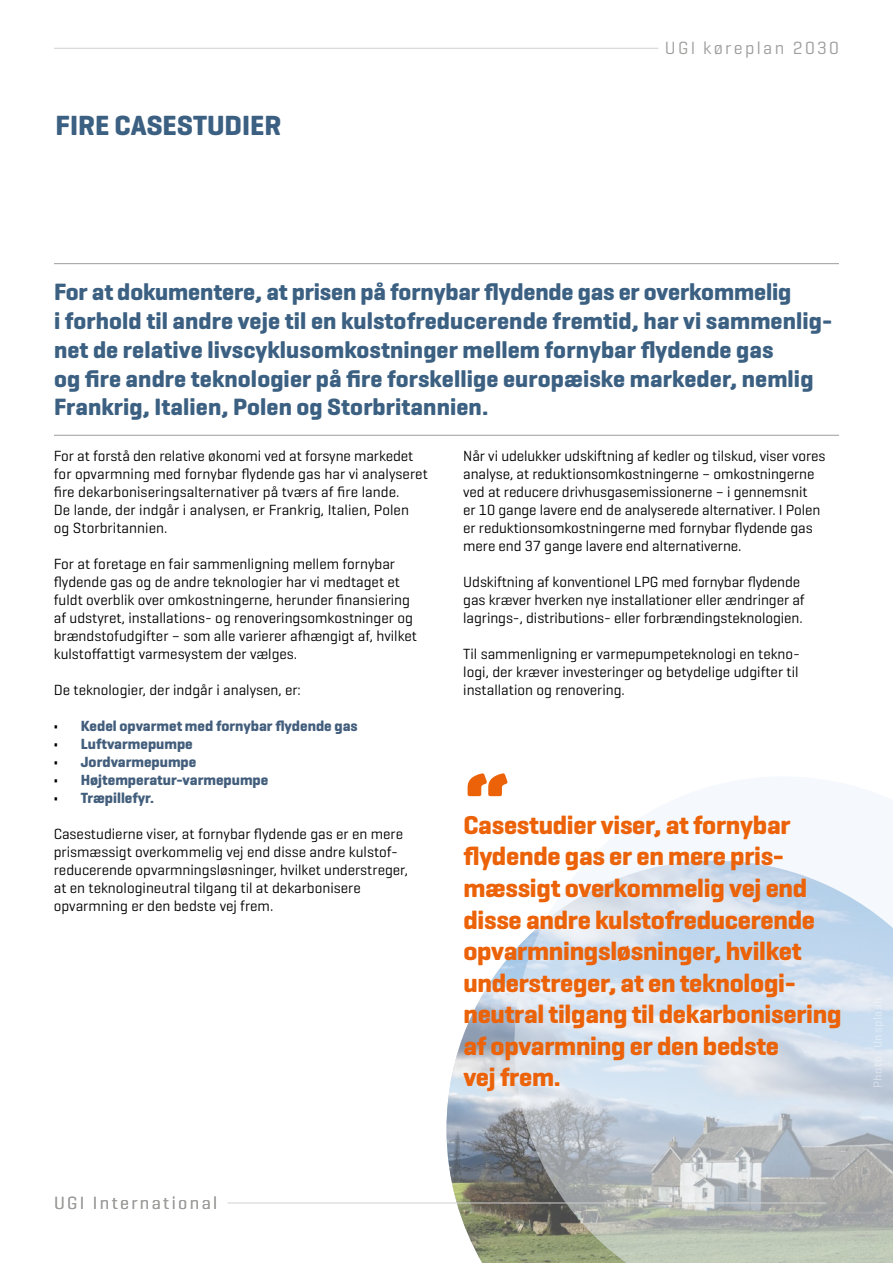
<style>
.page{position:relative;width:893px;height:1263px;background:#fff}
.page>*{position:absolute;margin:0;border:0;box-sizing:border-box;transform-origin:0 0}
.t1{font:700 84px "Geogrotesque";color:#eb6209}
.t2{font:700 28.2px "Geogrotesque";color:#3b6082}
.t3{font:700 26.25px/31.5px "Geogrotesque";letter-spacing:-.01em;color:#eb6209}
.t4{font:700 24px/28.8px "Geogrotesque";letter-spacing:.005em;color:#3b6082}
.t5{font:18px "Geogrotesque";letter-spacing:.13em;color:#9d9d9c}
.t6{font:15px/18px "Geogrotesque";color:#000}
.t7{font:700 15px "Geogrotesque";color:#425e7c}
.s1{color:#000}
</style>
<div class="page">
<img style="left:446px;top:951px;width:68px;height:312px">
<svg style="left:514px;top:860px;width:379px;height:403px"></svg>
<hr style="left:54px;top:263px;width:785px;height:1px;background:#9d9d9c">
<hr style="left:54px;top:435px;width:785px;height:1px;background:#9d9d9c">
<hr style="left:227px;top:1202px;width:599px;height:1px;background:#d0d0d0">
<hr style="left:54px;top:48px;width:604px;height:1px;background:#d0d0d0">
<h2 class="t2" style="left:56px;top:107px;width:228px">FIRE CASESTUDIER</h2>
<p class="t5" style="left:665px;top:37px;width:176px">UGI køreplan 2030</p>
<p class="t4" style="left:54px;top:277px;width:780px">For at dokumentere, at prisen på fornybar flydende gas er overkommelig<br>i forhold til andre veje til en kulstofreducerende fremtid, har vi sammenlig&shy;net de relative livscyklusomkostninger mellem fornybar flydende gas<br>og fire andre teknologier på fire forskellige europæiske markeder, nemlig Frankrig, Italien, Polen og Storbritannien.</p>
<p class="t6" style="left:54px;top:447px;width:376px">For at forstå den relative økonomi ved at forsyne markedet for opvarmning med fornybar flydende gas har vi analyseret fire dekarboniseringsalternativer på tværs af fire lande.<br>De lande, der indgår i analysen, er Frankrig, Italien, Polen og Storbritannien.</p>
<p class="t6" style="left:54px;top:555px;width:365px">For at foretage en fair sammenligning mellem fornybar flydende gas og de andre teknologier har vi medtaget et fuldt overblik over omkostningerne, herunder finansiering af udstyret, installations- og renoveringsomkostninger og brændstofudgifter – som alle varierer afhængigt af, hvilket kulstoffattigt varmesystem der vælges.</p>
<p class="t6" style="left:54px;top:681px;width:249px">De teknologier, der indgår i analysen, er:</p>
<p class="t7" style="left:54px;top:717px;width:305px"><span class="s1">•</span> Kedel opvarmet med fornybar flydende gas</p>
<p class="t7" style="left:54px;top:735px;width:141px"><span class="s1">•</span> Luftvarmepumpe</p>
<p class="t7" style="left:54px;top:753px;width:144px"><span class="s1">•</span> Jordvarmepumpe</p>
<p class="t7" style="left:54px;top:771px;width:216px"><span class="s1">•</span> Højtemperatur-varmepumpe</p>
<p class="t7" style="left:54px;top:789px;width:102px"><span class="s1">•</span> Træpillefyr.</p>
<p class="t6" style="left:54px;top:825px;width:356px">Casestudierne viser, at fornybar flydende gas er en mere prismæssigt overkommelig vej end disse andre kulstof&shy;reducerende opvarmningsløsninger, hvilket understreger, at en teknologineutral tilgang til at dekarbonisere opvarmning er den bedste vej frem.</p>
<p class="t6" style="left:463px;top:447px;width:364px">Når vi udelukker udskiftning af kedler og tilskud, viser vores analyse, at reduktionsomkostningerne – omkostningerne ved at reducere drivhusgasemissionerne – i gennemsnit<br>er 10 gange lavere end de analyserede alternativer. I Polen er reduktionsomkostningerne med fornybar flydende gas mere end 37 gange lavere end alternativerne.</p>
<p class="t6" style="left:463px;top:573px;width:343px">Udskiftning af konventionel LPG med fornybar flydende gas kræver hverken nye installationer eller ændringer af lagrings-, distributions- eller forbrændingsteknologien.</p>
<p class="t6" style="left:463px;top:645px;width:338px;text-align:justify">Til sammenligning er varmepumpeteknologi en tekno&shy;logi, der kræver investeringer og betydelige udgifter til installation og renovering.</p>
<h1 class="t1" style="left:463px;top:757px;width:47px">“</h1>
<p class="t3" style="left:463px;top:809px;width:380px">Casestudier viser, at fornybar flydende gas er en mere pris&shy;mæssigt overkommelig vej end disse andre kulstofreducerende opvarmningsløsninger, hvilket understreger, at en teknologi&shy;neutral tilgang til dekarbonisering af opvarmning er den bedste<br>vej frem.</p>
<p class="t5" style="left:54px;top:1191px;width:165px">UGI International</p>
</div>
